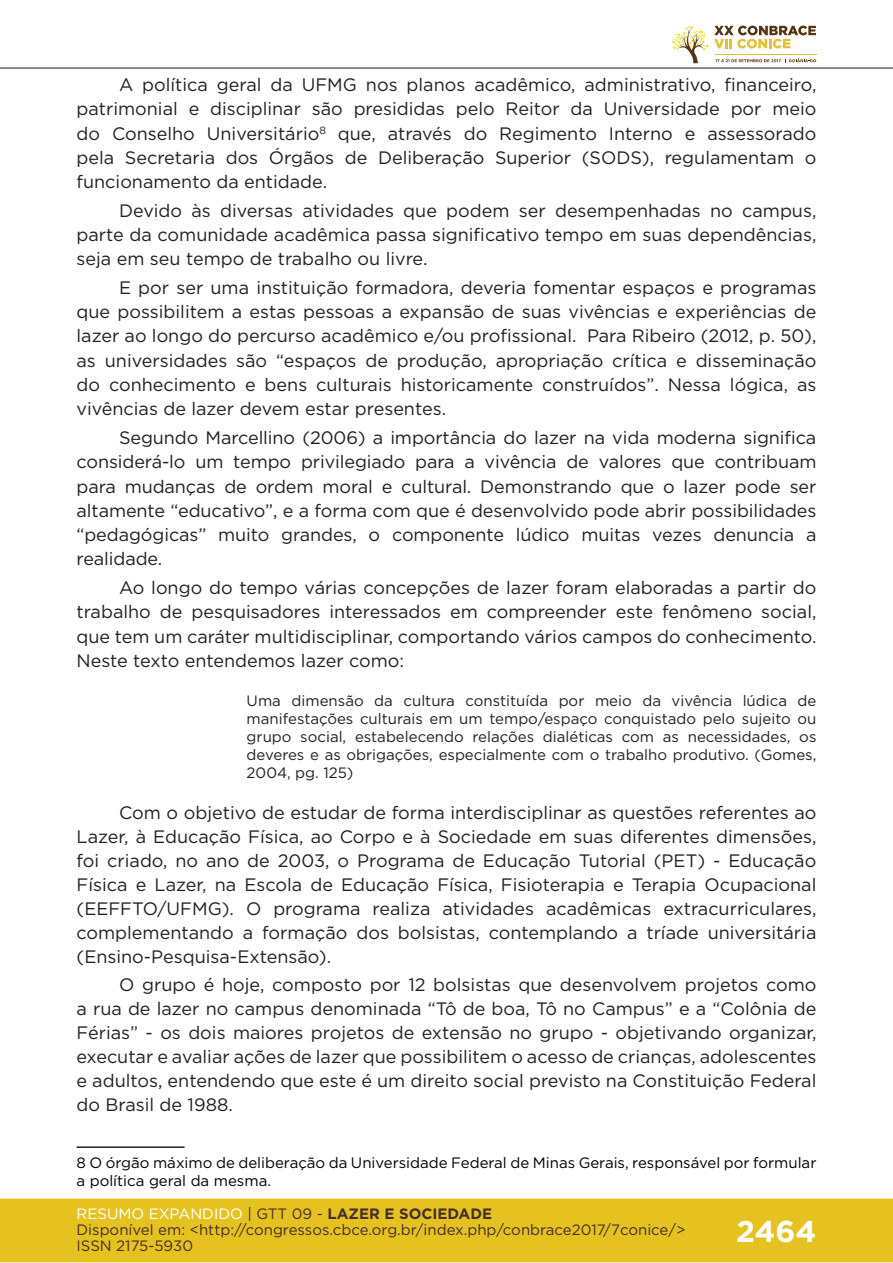
<style>
.page{position:relative;width:893px;height:1263px;background:#fff}
.page>*{position:absolute;margin:0;border:0;box-sizing:border-box;transform-origin:0 0}
.t1{font:700 30px "Gotham";color:#fff}
.t2{font:18px/24.3px "Gotham";color:#231f20;text-align:justify}
.t3{font:15px/18px "Gotham";color:#231f20;text-align:justify}
.t4{font:15px/16px "Gotham";color:#462f2a}
.t5{font:15px/18px "Gotham";color:#000001}
.s1{color:#fff}
.s2{color:#442f2a}
.s3{font-weight:700;color:#442f2a}
</style>
<div class="page">
<div style="left:0;top:1198px;width:893px;height:64px;background:#e6c221;border:2px solid #e6c221"></div>
<hr style="left:0;top:67px;width:893px;height:2px;background:#442f2a">
<svg style="left:672px;top:26px;width:144px;height:37px"></svg>
<hr style="left:77px;top:1146px;width:108px;height:2px;background:#231f20">
<p class="t2" style="left:77px;top:72px;width:741px;text-indent:43px">A política geral da UFMG nos planos acadêmico, administrativo, financeiro, patrimonial e disciplinar são presididas pelo Reitor da Universidade por meio do Conselho Universitário<sup>8</sup> que, através do Regimento Interno e assessorado pela Secretaria dos Órgãos de Deliberação Superior (SODS), regulamentam o funcionamento da entidade.</p>
<p class="t2" style="left:77px;top:198px;width:741px;text-indent:43px">Devido às diversas atividades que podem ser desempenhadas no campus, parte da comunidade acadêmica passa significativo tempo em suas dependências, seja em seu tempo de trabalho ou livre.</p>
<p class="t2" style="left:77px;top:275px;width:741px;text-indent:43px">E por ser uma instituição formadora, deveria fomentar espaços e programas que possibilitem a estas pessoas a expansão de suas vivências e experiências de lazer ao longo do percurso acadêmico e/ou profissional. Para Ribeiro (2012, p. 50), as universidades são “espaços de produção, apropriação crítica e disseminação do conhecimento e bens culturais historicamente construídos”. Nessa lógica, as vivências de lazer devem estar presentes.</p>
<p class="t2" style="left:77px;top:425px;width:741px;text-indent:43px">Segundo Marcellino (2006) a importância do lazer na vida moderna significa considerá-lo um tempo privilegiado para a vivência de valores que contribuam para mudanças de ordem moral e cultural. Demonstrando que o lazer pode ser altamente “educativo”, e a forma com que é desenvolvido pode abrir possibilidades “pedagógicas” muito grandes, o componente lúdico muitas vezes denuncia a realidade.</p>
<p class="t2" style="left:77px;top:575px;width:741px;text-indent:43px">Ao longo do tempo várias concepções de lazer foram elaboradas a partir do trabalho de pesquisadores interessados em compreender este fenômeno social, que tem um caráter multidisciplinar, comportando vários campos do conhecimento.<br>Neste texto entendemos lazer como:</p>
<p class="t3" style="left:247px;top:691px;width:571px">Uma dimensão da cultura constituída por meio da vivência lúdica de manifestações culturais em um tempo/espaço conquistado pelo sujeito ou grupo social, estabelecendo relações dialéticas com as necessidades, os deveres e as obrigações, especialmente com o trabalho produtivo. (Gomes, 2004, pg. 125)</p>
<p class="t2" style="left:77px;top:800px;width:741px;text-indent:43px">Com o objetivo de estudar de forma interdisciplinar as questões referentes ao Lazer, à Educação Física, ao Corpo e à Sociedade em suas diferentes dimensões, foi criado, no ano de 2003, o Programa de Educação Tutorial (PET) - Educação Física e Lazer, na Escola de Educação Física, Fisioterapia e Terapia Ocupacional (EEFFTO/UFMG). O programa realiza atividades acadêmicas extracurriculares, complementando a formação dos bolsistas, contemplando a tríade universitária (Ensino-Pesquisa-Extensão).</p>
<p class="t2" style="left:77px;top:973px;width:741px;text-indent:43px">O grupo é hoje, composto por 12 bolsistas que desenvolvem projetos como a rua de lazer no campus denominada “Tô de boa, Tô no Campus” e a “Colônia de Férias” - os dois maiores projetos de extensão no grupo - objetivando organizar, executar e avaliar ações de lazer que possibilitem o acesso de crianças, adolescentes e adultos, entendendo que este é um direito social previsto na Constituição Federal do Brasil de 1988.</p>
<p class="t5" style="left:77px;top:1154px;width:741px">8 O órgão máximo de deliberação da Universidade Federal de Minas Gerais, responsável por formular a política geral da mesma.</p>
<p class="t4" style="left:77px;top:1205px;width:610px"><span class="s1">RESUMO EXPANDIDO</span> <span class="s2">| GTT 09 -</span> <span class="s3">LAZER E SOCIEDADE<br></span>Disponível em: &lt;http://congressos.cbce.org.br/index.php/conbrace2017/7conice/&gt;<br>ISSN 2175-5930</p>
<h1 class="t1" style="left:736px;top:1212px;width:82px">2464</h1>
</div>
